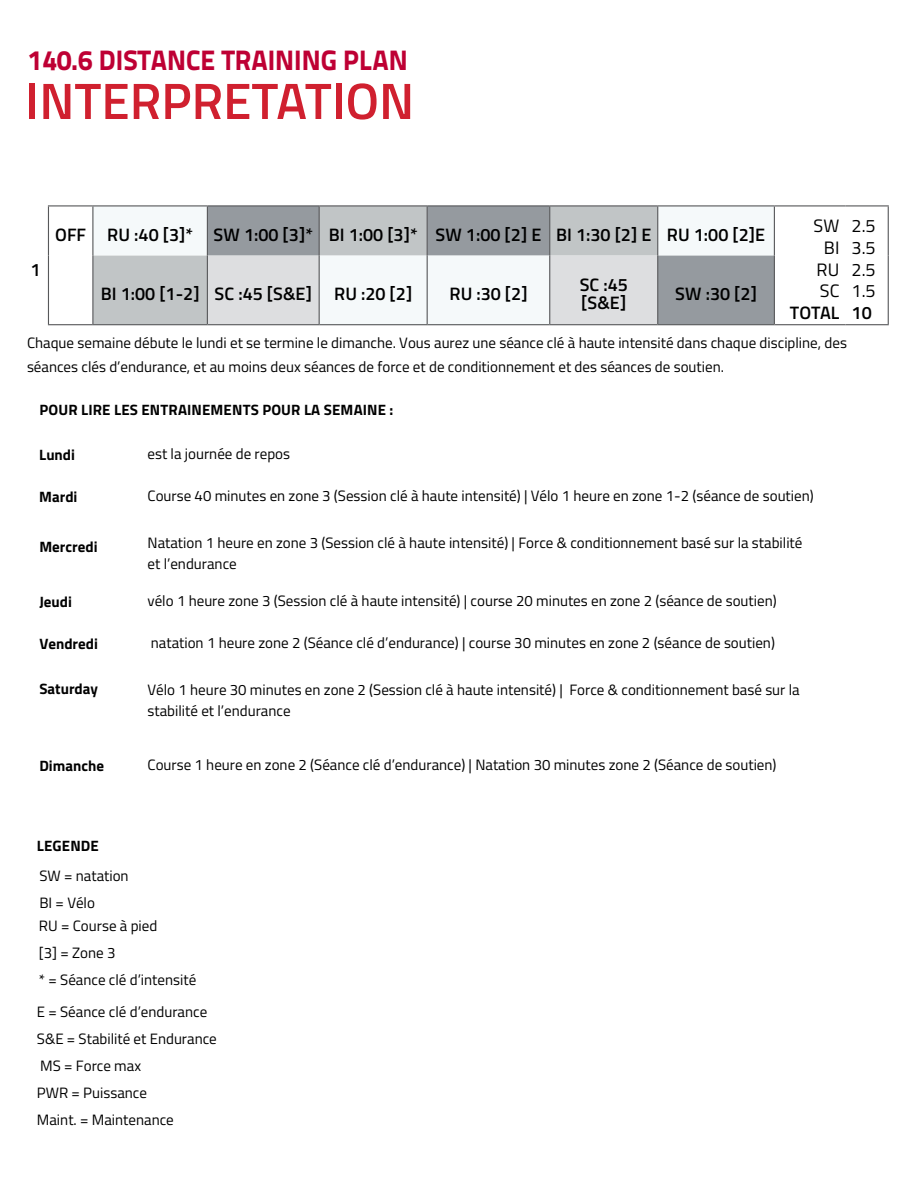
<style>
.page{position:relative;width:918px;height:1188px;background:#fff}
.page>*{position:absolute;margin:0;border:0;box-sizing:border-box;transform-origin:0 0}
.t1{font:800 28.05px "Titillium Text 22 L";color:#be0034;scale:.96 1}
.t2{font:600 18px/18px "Titillium Web";color:#000}
.t3{font:18px "Titillium Web";letter-spacing:.01em;color:#000}
.t4{font:15px/27px "Titillium Web";color:#000}
.t5{font:700 15px "Titillium Web";letter-spacing:.01em;color:#000}
</style>
<div class="page">
<svg style="left:47px;top:206px;width:841px;height:119px"></svg>
<hr style="left:48px;top:205px;width:45px;height:1px;background:#57585a">
<hr style="left:48px;top:206px;width:1px;height:50px;background:#57585a">
<hr style="left:48px;top:256px;width:1px;height:68px;background:#57585a">
<hr style="left:48px;top:324px;width:45px;height:1px;background:#57585a">
<hr style="left:774px;top:205px;width:72px;height:1px;background:#57585a">
<hr style="left:846px;top:205px;width:43px;height:1px;background:#57585a">
<hr style="left:888px;top:206px;width:1px;height:50px;background:#57585a">
<hr style="left:888px;top:256px;width:1px;height:68px;background:#57585a">
<hr style="left:774px;top:324px;width:72px;height:1px;background:#57585a">
<hr style="left:846px;top:324px;width:43px;height:1px;background:#57585a">
<hr style="left:207px;top:205px;width:112px;height:1px;background:#57585a">
<hr style="left:427px;top:205px;width:123px;height:1px;background:#57585a">
<hr style="left:319px;top:206px;width:1px;height:50px;background:#57585a">
<hr style="left:319px;top:205px;width:108px;height:1px;background:#57585a">
<hr style="left:427px;top:206px;width:1px;height:50px;background:#57585a">
<hr style="left:549px;top:206px;width:1px;height:50px;background:#57585a">
<hr style="left:550px;top:205px;width:108px;height:1px;background:#57585a">
<hr style="left:92px;top:206px;width:1px;height:50px;background:#57585a">
<hr style="left:93px;top:205px;width:114px;height:1px;background:#57585a">
<hr style="left:207px;top:206px;width:1px;height:50px;background:#57585a">
<hr style="left:657px;top:206px;width:1px;height:50px;background:#57585a">
<hr style="left:658px;top:205px;width:116px;height:1px;background:#57585a">
<hr style="left:774px;top:206px;width:1px;height:50px;background:#57585a">
<hr style="left:92px;top:256px;width:1px;height:68px;background:#57585a">
<hr style="left:93px;top:324px;width:114px;height:1px;background:#57585a">
<hr style="left:319px;top:324px;width:108px;height:1px;background:#57585a">
<hr style="left:427px;top:256px;width:1px;height:68px;background:#57585a">
<hr style="left:427px;top:324px;width:123px;height:1px;background:#57585a">
<hr style="left:549px;top:256px;width:1px;height:68px;background:#57585a">
<hr style="left:550px;top:324px;width:108px;height:1px;background:#57585a">
<hr style="left:207px;top:256px;width:1px;height:68px;background:#57585a">
<hr style="left:319px;top:256px;width:1px;height:68px;background:#57585a">
<hr style="left:207px;top:324px;width:112px;height:1px;background:#57585a">
<hr style="left:657px;top:256px;width:1px;height:68px;background:#57585a">
<hr style="left:774px;top:256px;width:1px;height:68px;background:#57585a">
<hr style="left:658px;top:324px;width:116px;height:1px;background:#57585a">
<div style="left:30px;top:84px;width:5px;height:35px;background:#d0202f"></div>
<svg style="left:43px;top:84px;width:85px;height:35px"></svg>
<svg style="left:134px;top:84px;width:25px;height:35px"></svg>
<svg style="left:165px;top:84px;width:25px;height:35px"></svg>
<svg style="left:196px;top:84px;width:25px;height:35px"></svg>
<svg style="left:227px;top:84px;width:104px;height:35px"></svg>
<div style="left:336px;top:84px;width:5px;height:35px;background:#d0202f"></div>
<svg style="left:348px;top:83px;width:29px;height:37px"></svg>
<svg style="left:383px;top:84px;width:27px;height:35px"></svg>
<h1 class="t1" style="left:29px;top:38px;width:396px">140.6 DISTANCE TRAINING PLAN</h1>
<p class="t3" style="left:814px;top:213px;width:27px">SW</p>
<p class="t3" style="left:824px;top:234px;width:17px">BI</p>
<p class="t3" style="left:817px;top:256px;width:24px">RU</p>
<p class="t3" style="left:820px;top:278px;width:21px">SC</p>
<p class="t2" style="left:790px;top:303px;width:51px">TOTAL</p>
<p class="t3" style="left:852px;top:213px;width:26px">2.5</p>
<p class="t3" style="left:852px;top:234px;width:26px">3.5</p>
<p class="t3" style="left:852px;top:256px;width:26px">2.5</p>
<p class="t3" style="left:852px;top:278px;width:26px">1.5</p>
<p class="t2" style="left:852px;top:303px;width:22px">10</p>
<p class="t2" style="left:55px;top:225px;width:32px">OFF</p>
<p class="t2" style="left:107px;top:225px;width:87px">RU :40 [3]*</p>
<p class="t2" style="left:214px;top:225px;width:101px">SW 1:00 [3]*</p>
<p class="t2" style="left:329px;top:225px;width:91px">BI 1:00 [3]*</p>
<p class="t2" style="left:436px;top:225px;width:107px">SW 1:00 [2] E</p>
<p class="t2" style="left:556px;top:225px;width:97px">BI 1:30 [2] E</p>
<p class="t2" style="left:667px;top:225px;width:100px">RU 1:00 [2]E</p>
<p class="t2" style="left:31px;top:259px;width:12px">1</p>
<p class="t2" style="left:101px;top:284px;width:100px">BI 1:00 [1-2]</p>
<p class="t2" style="left:215px;top:284px;width:99px">SC :45 [S&amp;E]</p>
<p class="t2" style="left:334px;top:284px;width:80px">RU :20 [2]</p>
<p class="t2" style="left:449px;top:284px;width:80px">RU :30 [2]</p>
<p class="t2" style="left:580px;top:275px;width:50px">SC :45 [S&amp;E]</p>
<p class="t2" style="left:675px;top:284px;width:83px">SW :30 [2]</p>
<p class="t4" style="left:27px;top:330px;width:822px;line-height:24px">Chaque semaine débute le lundi et se termine le dimanche. Vous aurez une séance clé à haute intensité dans chaque discipline, des séances clés d’endurance, et au moins deux séances de force et de conditionnement et des séances de soutien.</p>
<p class="t5" style="left:39px;top:399px;width:356px">POUR LIRE LES ENTRAINEMENTS POUR LA SEMAINE :</p>
<p class="t5" style="left:39px;top:444px;width:37px">Lundi</p>
<p class="t5" style="left:39px;top:486px;width:40px">Mardi</p>
<p class="t5" style="left:39px;top:535px;width:60px">Mercredi</p>
<p class="t4" style="left:148px;top:440px;width:144px">est la journée de repos</p>
<p class="t4" style="left:148px;top:482px;width:668px">Course 40 minutes en zone 3 (Session clé à haute intensité) | Vélo 1 heure en zone 1-2 (séance de soutien)</p>
<p class="t4" style="left:148px;top:532px;width:656px;line-height:21px">Natation 1 heure en zone 3 (Session clé à haute intensité) | Force &amp; conditionnement basé sur la stabilité et l’endurance</p>
<p class="t4" style="left:148px;top:587px;width:631px">vélo 1 heure zone 3 (Session clé à haute intensité) | course 20 minutes en zone 2 (séance de soutien)</p>
<p class="t4" style="left:151px;top:629px;width:626px">natation 1 heure zone 2 (Séance clé d’endurance) | course 30 minutes en zone 2 (séance de soutien)</p>
<p class="t4" style="left:148px;top:679px;width:654px;line-height:21px">Vélo 1 heure 30 minutes en zone 2 (Session clé à haute intensité) | Force &amp; conditionnement basé sur la stabilité et l’endurance</p>
<p class="t5" style="left:39px;top:591px;width:34px">Jeudi</p>
<p class="t5" style="left:39px;top:633px;width:60px">Vendredi</p>
<p class="t5" style="left:39px;top:678px;width:60px">Saturday</p>
<p class="t4" style="left:148px;top:751px;width:631px">Course 1 heure en zone 2 (Séance clé d’endurance) | Natation 30 minutes zone 2 (Séance de soutien)</p>
<p class="t5" style="left:37px;top:834px;width:64px">LEGENDE</p>
<p class="t4" style="left:39px;top:861px;width:91px">SW = natation</p>
<p class="t4" style="left:39px;top:888px;width:57px">BI = Vélo</p>
<p class="t4" style="left:39px;top:912px;width:159px">RU = Course à pied<br>[3] = Zone 3<br>* = Séance clé d’intensité</p>
<p class="t4" style="left:37px;top:998px;width:181px">E = Séance clé d’endurance<br>S&amp;E = Stabilité et Endurance<br>MS = Force max<br>PWR = Puissance<br>Maint. = Maintenance</p>
</div>
